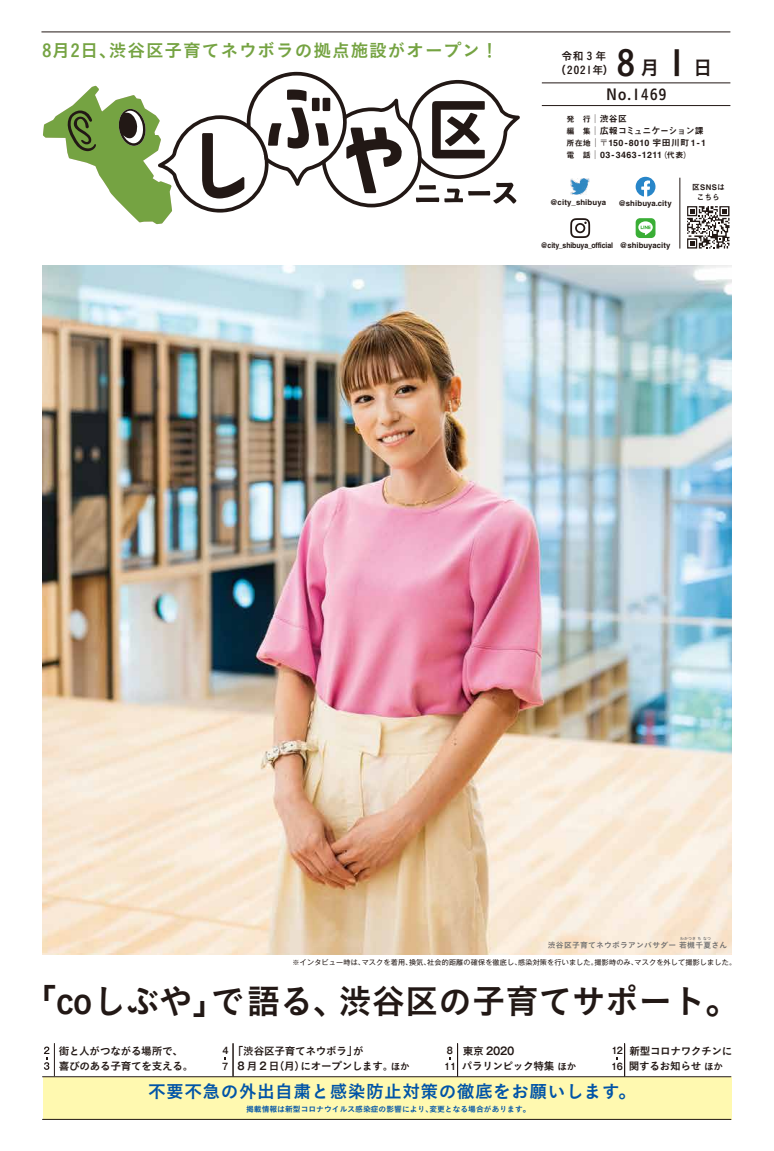
<style>
.page{position:relative;width:774px;height:1151px;background:#fff}
.page>*{position:absolute;margin:0;border:0;box-sizing:border-box;transform-origin:0 0}
.t1{font:35.1px "Koburina Go Std W6";color:#221815}
.t2{font:34.3px "Koburina Go Std W6";color:#221815}
.t3{font:17.7px "Koburina Go Std W6";letter-spacing:.025em;color:#0054a7}
.t4{font:17.7px "Koburina Go Std W6";letter-spacing:.05em;color:#75a342}
.t5{font:14.9px "Koburina Go Std W6";letter-spacing:.09em;color:#221815}
.t6{font:10.8px/13.7px "Koburina Go Std W6";letter-spacing:.1em;color:#221815;text-align:center}
.t7{font:10.6px/15.5px "Koburina Go Std W6";letter-spacing:-.03em;color:#221815}
.t8{font:700 10.6px "Gothic MB101 Pr 5 De";color:#221815;scale:.9 1}
.t9{font:700 9.2px/15.7px "Gothic MB101 Pr 5 De";color:#221815;scale:.88 1}
.t10{font:8.9px/12px "Midashi Go MB31";letter-spacing:.025em;color:#221815}
.t11{font:7.8px "Koburina Go Std W6";color:#0054a7}
.t12{font:7.8px/9.9px "Midashi Go MB31";letter-spacing:.02em;color:#221815;text-align:center}
.t13{font:7.8px "Midashi Go MB31";letter-spacing:-.02em;color:#221815;scale:.9 1}
.t14{font:7.8px "Koburina Go Std W6";letter-spacing:.03em;color:#727171}
.t15{font:7.1px "Gothic MB101 Pr 6";letter-spacing:.025em;color:#221815}
.t16{font:3.9px "Koburina Go Std W6";letter-spacing:.03em;color:#727171}
.s1{font-size:19.8px}
.s2{font-size:8px}
.s3{font-family:"Gothic MB101 Pr 5 De";font-weight:700}
.s4{font-family:"Koburina Go Std W6";font-weight:400}
.s5{font-size:9.6px}
</style>
<div class="page">
<img style="left:43px;top:266px;width:688px;height:689px">
<hr style="left:41px;top:31px;width:689px;height:1px;background:#221815">
<svg style="left:43px;top:72px;width:477px;height:152px"></svg>
<hr style="left:54px;top:1043px;width:1px;height:33px;background:#221815">
<svg style="left:44px;top:1046px;width:5px;height:24px"></svg>
<hr style="left:457px;top:1044px;width:1px;height:32px;background:#221815">
<svg style="left:687px;top:206px;width:42px;height:43px"></svg>
<hr style="left:542px;top:105px;width:188px;height:1px;background:#221815">
<hr style="left:542px;top:82px;width:188px;height:1px;background:#221815">
<img style="left:570px;top:179px;width:20px;height:16px">
<svg style="left:636px;top:177px;width:19px;height:20px"></svg>
<svg style="left:570px;top:218px;width:20px;height:20px"></svg>
<div style="left:636px;top:218px;width:19px;height:20px;background:#3aae36;border-radius:4px"></div>
<svg style="left:638px;top:221px;width:15px;height:14px"></svg>
<hr style="left:680px;top:178px;width:1px;height:71px;background:#221815">
<div style="left:43px;top:1077px;width:688px;height:42px;background:#fff9b0"></div>
<hr style="left:43px;top:1076px;width:688px;height:1px;background:#221815">
<hr style="left:43px;top:1119px;width:688px;height:1px;background:#221815">
<hr style="left:233px;top:1044px;width:1px;height:32px;background:#221815">
<hr style="left:624px;top:1044px;width:1px;height:32px;background:#221815">
<h3 class="t4" style="left:42px;top:36px;width:458px">8月2日、渋谷区子育てネウボラの拠点施設がオープン！</h3>
<p class="t6" style="left:555px;top:49px;width:60px">令和3年（2021年）</p>
<h1 class="t1" style="left:617px;top:35px;width:97px">8<span class="s1">月</span>1<span class="s1">日</span></h1>
<h3 class="t5" style="left:606px;top:83px;width:61px">No.1469</h3>
<p class="t10" style="left:566px;top:113px;width:141px"><span class="s2">発　行</span>｜渋谷区<br><span class="s2">編　集</span>｜広報コミュニケーション課<span class="s2">所在地</span>｜〒150-8010 宇田川町1-1<span class="s2">電　話</span>｜03-3463 -1211<span class="s2">（代表）</span></p>
<p class="t12" style="left:550px;top:198px;width:58px">@city_shibuya</p>
<p class="t12" style="left:618px;top:198px;width:55px">@shibuya.city</p>
<p class="t13" style="left:541px;top:241px;width:145px">@city_shibuya_official @shibuyacity</p>
<p class="t12" style="left:692px;top:182px;width:34px">区SNSはこちら</p>
<p class="t16" style="left:680px;top:935px;width:32px">わかつき ち なつ</p>
<p class="t14" style="left:548px;top:939px;width:181px">渋谷区子育てネウボラアンバサダー 若槻千夏さん</p>
<p class="t15" style="left:293px;top:957px;width:445px">※インタビュー時は、マスクを着用、換気、社会的距離の確保を徹底し、感染対策を行いました。撮影時のみ、マスクを外して撮影しました。</p>
<h2 class="t2" style="left:23px;top:974px;width:717px">「coしぶや」で語る、渋谷区の子育てサポート。</h2>
<p class="t7" style="left:59px;top:1043px;width:136px">街と人がつながる場所で<span class="s3">、</span>喜びのある子育てを支える<span class="s3">。</span></p>
<p class="t8" style="left:463px;top:1042px;width:59px"><span class="s4">東京</span> 2020</p>
<p class="t7" style="left:237px;top:1043px;width:174px;text-indent:-5px"><span class="s3">「</span>渋谷区子育てネウボラ<span class="s3">」</span>が<br><span class="s3">8</span> 月 <span class="s3">2</span> 日<span class="s3">（</span>月<span class="s3">）</span>にオープンします<span class="s3">。</span><span class="s5">ほか</span></p>
<p class="t9" style="left:222px;top:1042px;width:9px">4<br>7</p>
<p class="t7" style="left:629px;top:1043px;width:105px">新型コロナワクチンに関するお知らせ<span class="s5">ほか</span></p>
<p class="t9" style="left:444px;top:1042px;width:15px;text-align:center">8<br>11</p>
<p class="t9" style="left:611px;top:1042px;width:15px">12<br>16</p>
<p class="t7" style="left:462px;top:1059px;width:116px">パラリンピック特集<span class="s5">ほか</span></p>
<h3 class="t3" style="left:148px;top:1078px;width:490px">不要不急の外出自粛と感染防止対策の徹底をお願いします。</h3>
<p class="t11" style="left:246px;top:1103px;width:286px">掲載情報は新型コロナウイルス感染症の影響により、変更となる場合があります。</p>
</div>
